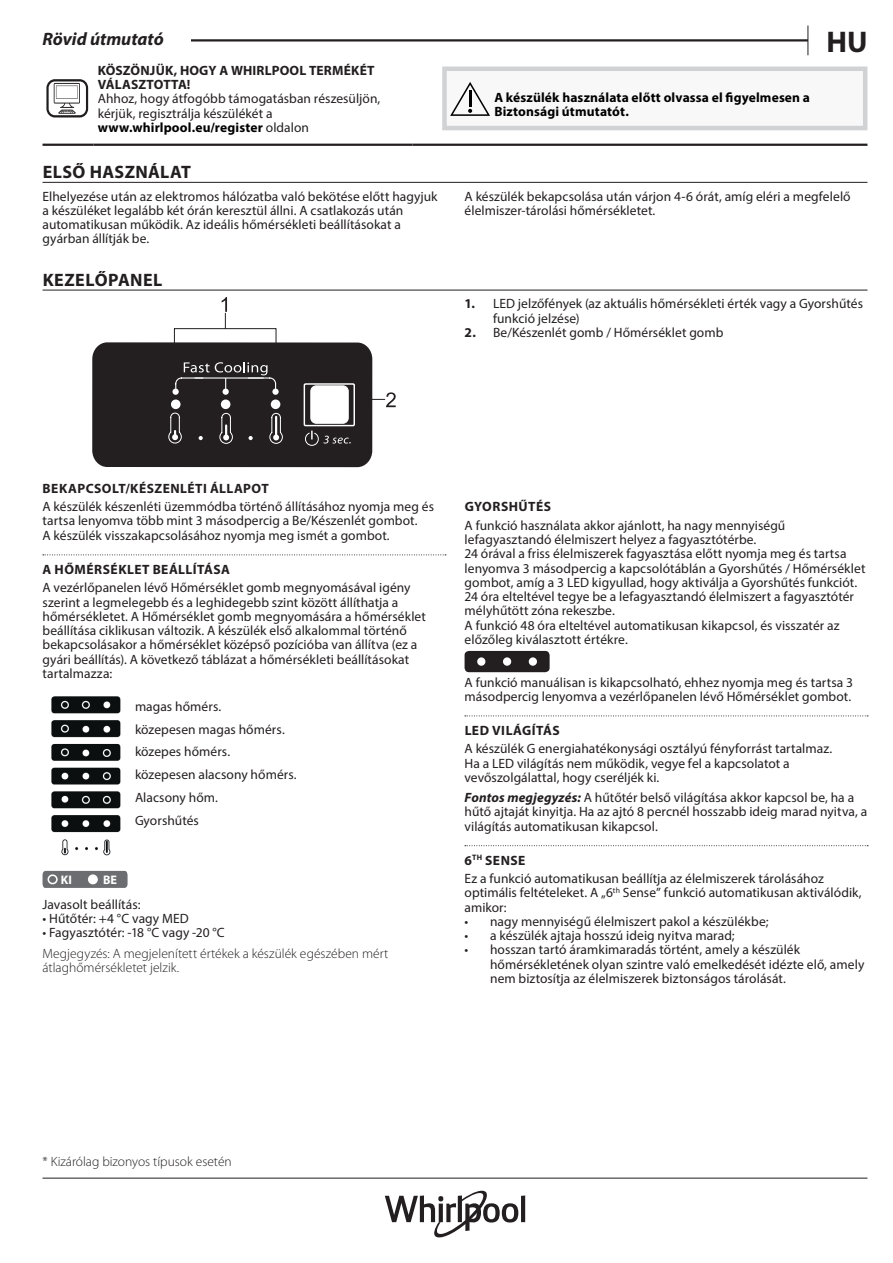
<style>
.page{position:relative;width:893px;height:1263px;background:#fff}
.page>*{position:absolute;margin:0;border:0;box-sizing:border-box;transform-origin:0 0}
.t1{font:700 30px "Myriad Pro";color:#231f20}
.t2{font:700 18px "Myriad Pro";letter-spacing:.025em;color:#231f20}
.t3{font:italic 700 18px "Myriad Pro";color:#231f20}
.t4{font:13.5px/14.2px "Myriad Pro";letter-spacing:.005em;color:#231f20}
.t5{font:700 13.5px/14.2px "Myriad Pro";letter-spacing:.025em;color:#231f20}
.t6{font:300 13.5px/14.2px "Myriad Pro";color:#231f20}
.t7{font:700 13.5px/14.2px "Myriad Pro";letter-spacing:.01em;color:#000001}
.t8{font:700 12.45px "Myriad Pro";color:#fff}
.s1{font-weight:700;color:#000001}
.s2{font-weight:700}
.s3{font-weight:700;font-style:italic}
</style>
<div class="page">
<hr style="left:43px;top:1178px;width:824px;height:1px;background:#231f20">
<svg style="left:807px;top:26px;width:1px;height:29px"></svg>
<hr style="left:43px;top:39px;width:765px;height:3px;background:#231f20">
<div style="left:43px;top:26px;width:148px;height:19px;background:#fff"></div>
<hr style="left:521px;top:1195px;width:4px;height:27px;background:#231f20">
<svg style="left:385px;top:1191px;width:133px;height:46px"></svg>
<hr style="left:43px;top:182px;width:824px;height:1px;background:#231f20">
<hr style="left:43px;top:144px;width:51px;height:2px;background:#231f20">
<hr style="left:94px;top:144px;width:318px;height:2px;background:#231f20">
<hr style="left:412px;top:144px;width:455px;height:2px;background:#231f20">
<svg style="left:46px;top:79px;width:42px;height:38px"></svg>
<div style="left:444px;top:69px;width:421px;height:59px;background:#f8f8f9"></div>
<div style="left:442px;top:67px;width:425px;height:63px;border:4px solid #d1d2d4"></div>
<svg style="left:450px;top:82px;width:40px;height:34px"></svg>
<hr style="left:43px;top:290px;width:824px;height:1px;background:#231f20">
<svg style="left:92px;top:297px;width:304px;height:170px"></svg>
<svg style="left:43px;top:554px;width:403px;height:1px"></svg>
<svg style="left:43px;top:871px;width:85px;height:17px"></svg>
<div style="left:48px;top:874px;width:10px;height:10px;border:2px solid #fff;border-radius:50%"></div>
<div style="left:89px;top:875px;width:8px;height:8px;background:#fff;border-radius:50%"></div>
<div style="left:88px;top:874px;width:10px;height:10px;border:2px solid #fff;border-radius:50%"></div>
<img style="left:51px;top:696px;width:70px;height:159px">
<svg style="left:465px;top:715px;width:403px;height:1px"></svg>
<svg style="left:465px;top:845px;width:403px;height:1px"></svg>
<div style="left:465px;top:651px;width:85px;height:21px;background:#231f20;border-radius:4px"></div>
<div style="left:477px;top:657px;width:8px;height:9px;background:#fff;border-radius:50%"></div>
<div style="left:503px;top:657px;width:8px;height:9px;background:#fff;border-radius:50%"></div>
<div style="left:529px;top:657px;width:8px;height:9px;background:#fff;border-radius:50%"></div>
<h2 class="t3" style="left:43px;top:28px;width:123px">Rövid útmutató</h2>
<h1 class="t1" style="left:826px;top:22px;width:43px">HU</h1>
<p class="t5" style="left:98px;top:63px;width:278px">KÖSZÖNJÜK, HOGY A WHIRLPOOL TERMÉKÉT<br>VÁLASZTOTTA!</p>
<p class="t4" style="left:98px;top:92px;width:284px">Ahhoz, hogy átfogóbb támogatásban részesüljön, kérjük, regisztrálja készülékét a <span class="s1">www.whirlpool.eu/register</span> oldalon</p>
<p class="t7" style="left:494px;top:90px;width:317px">A készülék használata előtt olvassa el figyelmesen a<br>Biztonsági útmutatót.</p>
<h2 class="t2" style="left:43px;top:160px;width:150px">ELSŐ HASZNÁLAT</h2>
<p class="t4" style="left:43px;top:189px;width:397px">Elhelyezése után az elektromos hálózatba való bekötése előtt hagyjuk a készüléket legalább két órán keresztül állni. A csatlakozás után automatikusan működik. Az ideális hőmérsékleti beállításokat a gyárban állítják be.</p>
<p class="t4" style="left:465px;top:189px;width:388px">A készülék bekapcsolása után várjon 4-6 órát, amíg eléri a megfelelő élelmiszer-tárolási hőmérsékletet.</p>
<h2 class="t2" style="left:43px;top:268px;width:121px">KEZELŐPANEL</h2>
<p class="t4" style="left:493px;top:296px;width:372px;text-indent:-28px"><span class="s2">1.</span> LED jelzőfények (az aktuális hőmérsékleti érték vagy a Gyorshűtés funkció jelzése)</p>
<p class="t4" style="left:465px;top:325px;width:260px"><span class="s2">2.</span> Be/Készenlét gomb / Hőmérséklet gomb</p>
<p class="t5" style="left:43px;top:481px;width:228px">BEKAPCSOLT/KÉSZENLÉTI ÁLLAPOT</p>
<p class="t4" style="left:43px;top:499px;width:393px">A készülék készenléti üzemmódba történő állításához nyomja meg és tartsa lenyomva több mint 3 másodpercig a Be/Készenlét gombot.<br>A készülék visszakapcsolásához nyomja meg ismét a gombot.</p>
<p class="t5" style="left:43px;top:562px;width:189px">A HŐMÉRSÉKLET BEÁLLÍTÁSA</p>
<p class="t4" style="left:43px;top:580px;width:385px">A vezérlőpanelen lévő Hőmérséklet gomb megnyomásával igény szerint a legmelegebb és a leghidegebb szint között állíthatja a hőmérsékletet. A Hőmérséklet gomb megnyomására a hőmérséklet beállítása ciklikusan változik. A készülék első alkalommal történő bekapcsolásakor a hőmérséklet középső pozícióba van állítva (ez a gyári beállítás). A következő táblázat a hőmérsékleti beállításokat tartalmazza:</p>
<p class="t4" style="left:135px;top:695px;width:163px;line-height:22.8px">magas hőmérs.<br>közepesen magas hőmérs. közepes hőmérs.<br>közepesen alacsony hőmérs.<br>Alacsony hőm.<br>Gyorshűtés</p>
<p class="t8" style="left:61px;top:872px;width:13px">KI</p>
<p class="t8" style="left:103px;top:872px;width:16px">BE</p>
<p class="t4" style="left:43px;top:897px;width:99px">Javasolt beállítás:</p>
<p class="t4" style="left:43px;top:911px;width:148px">• Hűtőtér: +4 °C vagy MED</p>
<p class="t4" style="left:43px;top:925px;width:184px">• Fagyasztótér: -18 °C vagy -20 °C</p>
<p class="t6" style="left:43px;top:946px;width:347px">Megjegyzés: A megjelenített értékek a készülék egészében mért átlaghőmérsékletet jelzik.</p>
<p class="t5" style="left:465px;top:499px;width:88px">GYORSHŰTÉS</p>
<p class="t4" style="left:465px;top:518px;width:402px">A funkció használata akkor ajánlott, ha nagy mennyiségű lefagyasztandó élelmiszert helyez a fagyasztótérbe.<br>24 órával a friss élelmiszerek fagyasztása előtt nyomja meg és tartsa lenyomva 3 másodpercig a kapcsolótáblán a Gyorshűtés / Hőmérséklet gombot, amíg a 3 LED kigyullad, hogy aktiválja a Gyorshűtés funkciót.<br>24 óra elteltével tegye be a lefagyasztandó élelmiszert a fagyasztótér mélyhűtött zóna rekeszbe.<br>A funkció 48 óra elteltével automatikusan kikapcsol, és visszatér az előzőleg kiválasztott értékre.</p>
<p class="t4" style="left:465px;top:675px;width:390px">A funkció manuálisan is kikapcsolható, ehhez nyomja meg és tartsa 3 másodpercig lenyomva a vezérlőpanelen lévő Hőmérséklet gombot.</p>
<p class="t5" style="left:465px;top:723px;width:97px">LED VILÁGÍTÁS</p>
<p class="t4" style="left:465px;top:741px;width:369px">A készülék G energiahatékonysági osztályú fényforrást tartalmaz.<br>Ha a LED világítás nem működik, vegye fel a kapcsolatot a vevőszolgálattal, hogy cseréljék ki.</p>
<p class="t4" style="left:465px;top:790px;width:404px"><span class="s3">Fontos megjegyzés:</span> A hűtőtér belső világítása akkor kapcsol be, ha a hűtő ajtaját kinyitja. Ha az ajtó 8 percnél hosszabb ideig marad nyitva, a világítás automatikusan kikapcsol.</p>
<p class="t4" style="left:465px;top:851px;width:361px;line-height:18.5px"><span class="s2">6</span><sup>TH</sup> <span class="s2">SENSE<br></span>Ez a funkció automatikusan beállítja az élelmiszerek tárolásához</p>
<p class="t4" style="left:465px;top:885px;width:399px">optimális feltételeket. A „6<sup>th</sup> Sense” funkció automatikusan aktiválódik, amikor:</p>
<p class="t4" style="left:465px;top:914px;width:305px">• nagy mennyiségű élelmiszert pakol a készülékbe;</p>
<p class="t4" style="left:465px;top:928px;width:272px">• a készülék ajtaja hosszú ideig nyitva marad;</p>
<p class="t4" style="left:490px;top:942px;width:376px;text-indent:-26px">• hosszan tartó áramkimaradás történt, amely a készülék hőmérsékletének olyan szintre való emelkedését idézte elő, amely nem biztosítja az élelmiszerek biztonságos tárolását.</p>
<p class="t6" style="left:43px;top:1154px;width:191px">* Kizárólag bizonyos típusok esetén</p>
</div>
